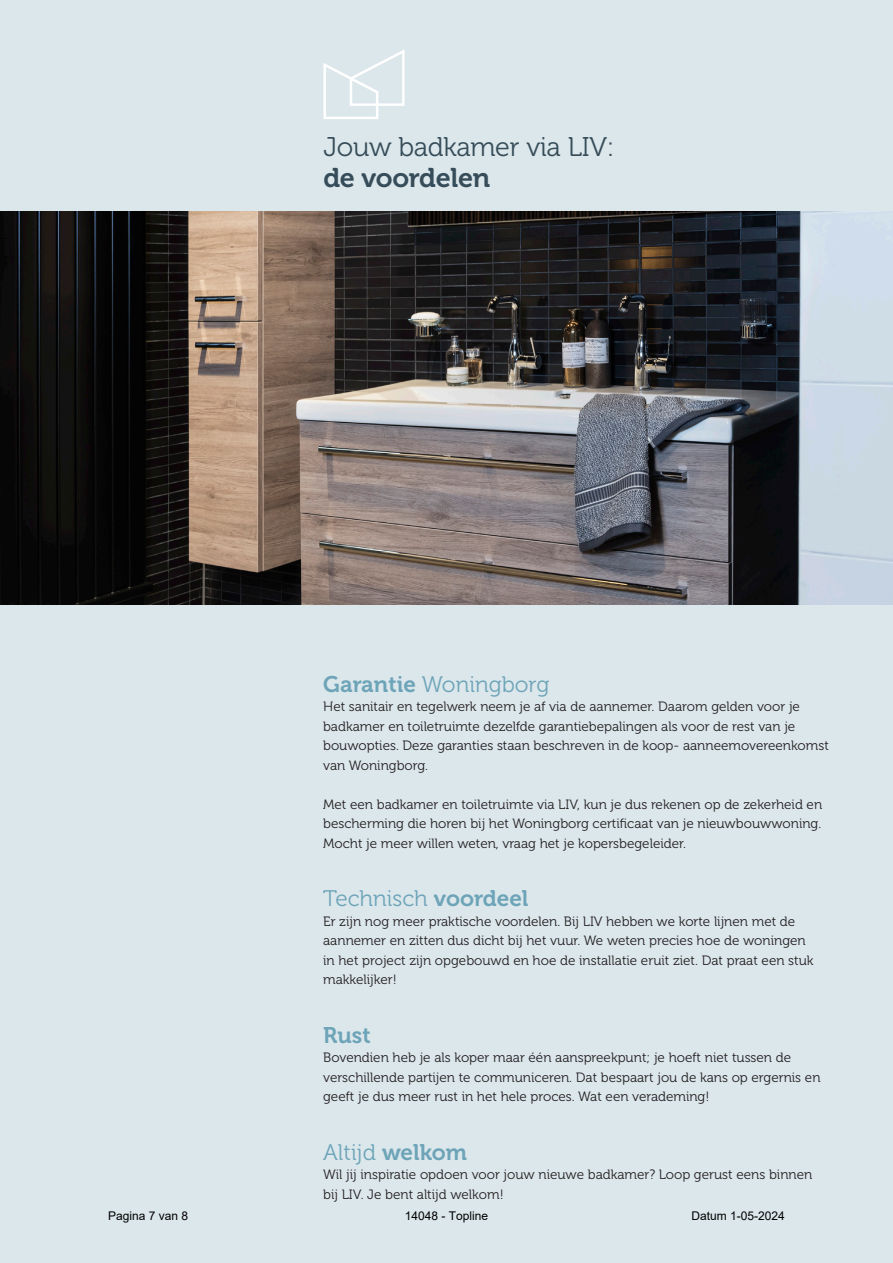
<style>
.page{position:relative;width:893px;height:1263px;background:#dce7ec}
.page>*{position:absolute;margin:0;border:0;box-sizing:border-box;transform-origin:0 0}
.t1{font:27px "Museo 300";letter-spacing:-.01em;color:#364d59}
.t2{font:27px "Museo 700";letter-spacing:-.01em;color:#364d59}
.t3{font:22.5px "Museo 300";color:#6da4b8}
.t4{font:22.5px "Museo 700";color:#6da4b8}
.t5{font:13.5px/19.5px "Museo 300";color:#231f20}
.t6{font:12px "Arial";color:#000}
.s1{font-family:"Museo 700"}
</style>
<div class="page">
<svg style="left:323px;top:49px;width:82px;height:70px"></svg>
<img style="left:0;top:212px;width:893px;height:393px">
<p class="t1" style="left:323px;top:132px;width:292px">Jouw badkamer via LIV:</p>
<p class="t2" style="left:323px;top:163px;width:168px">de voordelen</p>
<p class="t3" style="left:323px;top:672px;width:228px"><span class="s1">Garantie</span> Woningborg</p>
<p class="t5" style="left:323px;top:697px;width:507px">Het sanitair en tegelwerk neem je af via de aannemer. Daarom gelden voor je badkamer en toiletruimte dezelfde garantiebepalingen als voor de rest van je bouwopties. Deze garanties staan beschreven in de koop- aanneemovereenkomst van Woningborg.</p>
<p class="t5" style="left:323px;top:794px;width:501px;text-align:justify">Met een badkamer en toiletruimte via LIV, kun je dus rekenen op de zekerheid en bescherming die horen bij het Woningborg certificaat van je nieuwbouwwoning.<br>Mocht je meer willen weten, vraag het je kopersbegeleider.</p>
<p class="t3" style="left:323px;top:886px;width:207px">Technisch <span class="s1">voordeel</span></p>
<p class="t5" style="left:323px;top:911px;width:492px">Er zijn nog meer praktische voordelen. Bij LIV hebben we korte lijnen met de aannemer en zitten dus dicht bij het vuur. We weten precies hoe de woningen in het project zijn opgebouwd en hoe de installatie eruit ziet. Dat praat een stuk makkelijker!</p>
<p class="t4" style="left:323px;top:1022px;width:49px">Rust</p>
<p class="t5" style="left:323px;top:1048px;width:499px">Bovendien heb je als koper maar één aanspreekpunt; je hoeft niet tussen de verschillende partijen te communiceren. Dat bespaart jou de kans op ergernis en geeft je dus meer rust in het hele proces. Wat een verademing!</p>
<p class="t3" style="left:323px;top:1140px;width:145px">Altijd <span class="s1">welkom</span></p>
<p class="t5" style="left:323px;top:1165px;width:491px">Wil jij inspiratie opdoen voor jouw nieuwe badkamer? Loop gerust eens binnen bij LIV. Je bent altijd welkom!</p>
<p class="t6" style="left:108px;top:1207px;width:82px">Pagina 7 van 8</p>
<p class="t6" style="left:405px;top:1207px;width:85px">14048 - Topline</p>
<p class="t6" style="left:692px;top:1207px;width:95px">Datum 1-05-2024</p>
</div>
